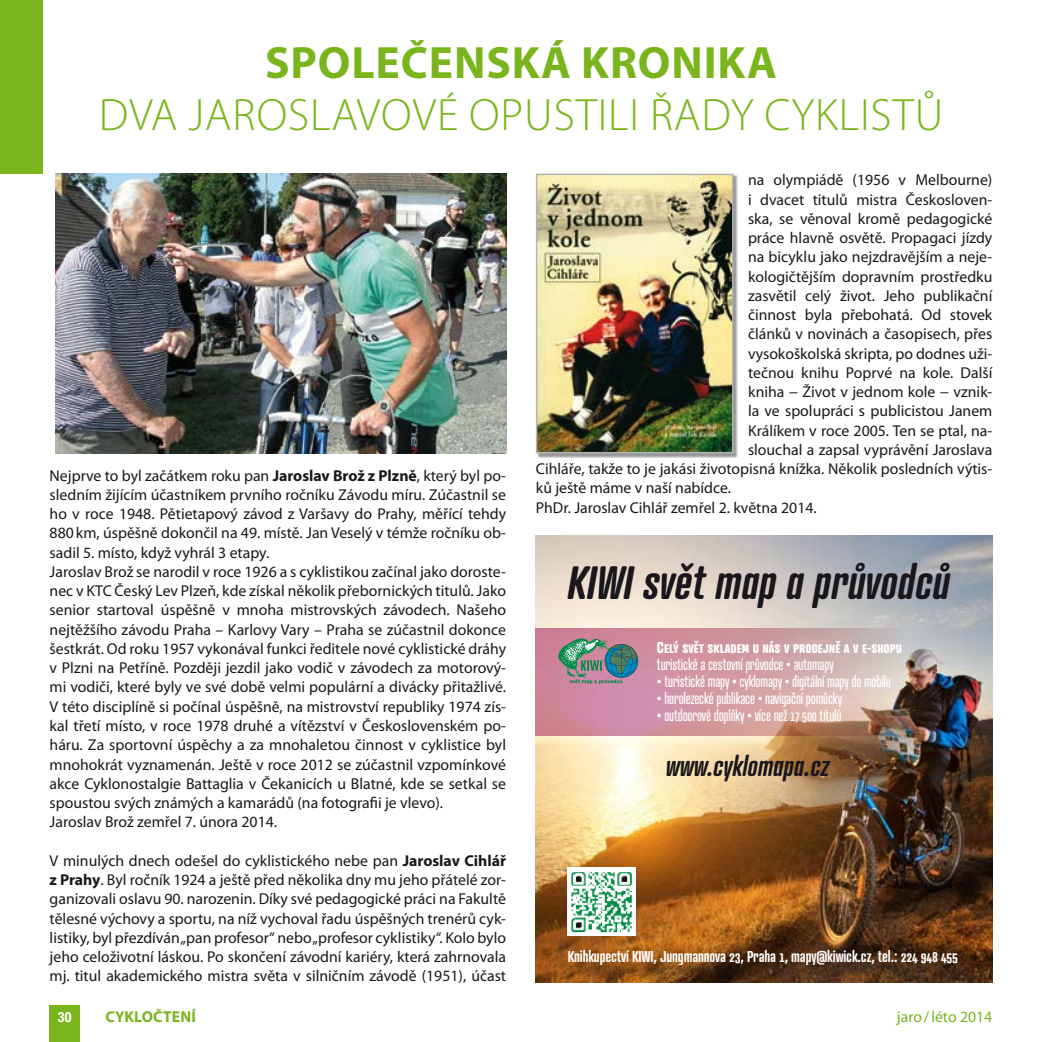
<style>
.page{position:relative;width:1042px;height:1042px;background:#fff}
.page>*{position:absolute;margin:0;border:0;box-sizing:border-box;transform-origin:0 0}
.t1{font:300 45.5px "Myriad Pro";letter-spacing:.02em;color:#7ab51d}
.t2{font:700 45.5px "Myriad Pro";letter-spacing:.02em;color:#7ab51d}
.t3{font:italic 600 45.32px "Atrament Std";color:#1a171c}
.t4{font:italic 600 26.6px "Atrament Std";color:#1a171c}
.t5{font:15.75px/19.2px "Myriad Pro";color:#1a171c}
.t6{font:15.75px "Myriad Pro";color:#7ab51d}
.t7{font:700 15.75px "Myriad Pro";letter-spacing:.01em;color:#7ab51d}
.t8{font:15.22px "Atrament Std";letter-spacing:-.01em;color:#fff}
.t9{font:600 15.22px "Atrament Std";letter-spacing:-.01em;color:#fff}
.t10{font:700 15.22px "Atrament Std";color:#fff}
.t11{font:700 condensed 14px "Helvetica Neue LT Pro";color:#fff}
.s1{font-weight:700}
</style>
<div class="page">
<div style="left:0;top:0;width:42px;height:174px;background:#7ab51d"></div>
<img style="left:55px;top:174px;width:451px;height:279px">
<div style="left:536px;top:174px;width:202px;height:284px;background:#1a171c;opacity:.45"></div>
<img style="left:538px;top:176px;width:193px;height:275px">
<div style="left:536px;top:174px;width:197px;height:279px;border:1px solid #b1b3b4"></div>
<img style="left:536px;top:536px;width:456px;height:446px">
<svg style="left:536px;top:628px;width:367px;height:107px;background:#cd9aa1"></svg>
<svg style="left:558px;top:638px;width:80px;height:46px;background:#7b8a89"></svg>
<img style="left:567px;top:867px;width:69px;height:68px">
<div style="left:571px;top:952px;width:407px;height:30px;background:#1a171c;opacity:.75"></div>
<div style="left:50px;top:1005px;width:30px;height:37px;background:#7ab51d"></div>
<h1 class="t2" style="left:265px;top:37px;width:513px">SPOLEČENSKÁ KRONIKA</h1>
<h1 class="t1" style="left:99px;top:88px;width:846px">DVA JAROSLAVOVÉ OPUSTILI ŘADY CYKLISTŮ</h1>
<p class="t5" style="left:50px;top:466px;width:458px">Nejprve to byl začátkem roku pan <span class="s1">Jaroslav Brož z Plzně</span>, který byl po&shy;sledním žijícím účastníkem prvního ročníku Závodu míru. Zúčastnil se ho v roce 1948. Pětietapový závod z Varšavy do Prahy, měřící tehdy 880km, úspěšně dokončil na 49. místě. Jan Veselý v témže ročníku ob&shy;sadil 5. místo, když vyhrál 3 etapy.<br>Jaroslav Brož se narodil v roce 1926 a s cyklistikou začínal jako doroste&shy;nec v KTC Český Lev Plzeň, kde získal několik přebornických titulů. Jako senior startoval úspěšně v mnoha mistrovských závodech. Našeho nejtěžšího závodu Praha – Karlovy Vary – Praha se zúčastnil dokonce šestkrát. Od roku 1957 vykonával funkci ředitele nové cyklistické dráhy v Plzni na Petříně. Později jezdil jako vodič v závodech za motorový&shy;mi vodiči, které byly ve své době velmi populární a divácky přitažlivé.<br>V této disciplíně si počínal úspěšně, na mistrovství republiky 1974 zís&shy;kal třetí místo, v roce 1978 druhé a vítězství v Československém po&shy;háru. Za sportovní úspěchy a za mnohaletou činnost v cyklistice byl mnohokrát vyznamenán. Ještě v roce 2012 se zúčastnil vzpomínkové akce Cyklonostalgie Battaglia v Čekanicích u Blatné, kde se setkal se spoustou svých známých a kamarádů (na fotografii je vlevo).<br>Jaroslav Brož zemřel 7. února 2014.</p>
<p class="t5" style="left:50px;top:851px;width:458px;text-align:justify">V minulých dnech odešel do cyklistického nebe pan <span class="s1">Jaroslav Cihlář z Prahy</span>. Byl ročník 1924 a ještě před několika dny mu jeho přátelé zor&shy;ganizovali oslavu 90. narozenin. Díky své pedagogické práci na Fakultě tělesné výchovy a sportu, na níž vychoval řadu úspěšných trenérů cyk&shy;listiky, byl přezdíván „pan profesor“ nebo „profesor cyklistiky“. Kolo bylo jeho celoživotní láskou. Po skončení závodní kariéry, která zahrnovala mj. titul akademického mistra světa v silničním závodě (1951), účast</p>
<p class="t5" style="left:748px;top:171px;width:246px">na olympiádě (1956 v Melbourne)</p>
<p class="t5" style="left:748px;top:190px;width:246px">i dvacet titulů mistra Českosloven-</p>
<p class="t5" style="left:748px;top:209px;width:246px">ska, se věnoval kromě pedagogické</p>
<p class="t5" style="left:748px;top:228px;width:246px">práce hlavně osvětě. Propagaci jízdy</p>
<p class="t5" style="left:748px;top:248px;width:246px">na bicyklu jako nejzdravějším a neje-</p>
<p class="t5" style="left:748px;top:267px;width:246px">kologičtějším dopravním prostředku</p>
<p class="t5" style="left:748px;top:286px;width:246px">zasvětil celý život. Jeho publikační</p>
<p class="t5" style="left:748px;top:305px;width:246px">činnost byla přebohatá. Od stovek</p>
<p class="t5" style="left:748px;top:325px;width:246px">článků v novinách a časopisech, přes</p>
<p class="t5" style="left:748px;top:344px;width:246px">vysokoškolská skripta, po dodnes uži-</p>
<p class="t5" style="left:748px;top:363px;width:246px">tečnou knihu Poprvé na kole. Další</p>
<p class="t5" style="left:748px;top:382px;width:246px">kniha − Život v jednom kole − vznik-</p>
<p class="t5" style="left:748px;top:402px;width:246px">la ve spolupráci s publicistou Janem</p>
<p class="t5" style="left:748px;top:421px;width:246px">Králíkem v roce 2005. Ten se ptal, na-</p>
<p class="t5" style="left:748px;top:440px;width:246px">slouchal a zapsal vyprávění Jaroslava</p>
<p class="t5" style="left:536px;top:459px;width:458px">Cihláře, takže to je jakási životopisná knížka. Několik posledních výtis-</p>
<p class="t5" style="left:536px;top:479px;width:197px">ků ještě máme v naší nabídce.</p>
<p class="t5" style="left:536px;top:498px;width:282px">PhDr. Jaroslav Cihlář zemřel 2. května 2014.</p>
<h2 class="t3" style="left:567px;top:553px;width:384px">KIWI svět map a průvodců</h2>
<p class="t10" style="left:657px;top:637px;width:247px">Celý svět skladem u nás v prodejně a v e-shopu</p>
<p class="t8" style="left:657px;top:654px;width:178px">turistické a cestovní průvodce • automapy</p>
<p class="t8" style="left:657px;top:672px;width:235px">• turistické mapy • cyklomapy • digitální mapy do mobilu</p>
<p class="t8" style="left:657px;top:689px;width:187px">• horolezecké publikace • navigační pomůcky</p>
<p class="t8" style="left:657px;top:706px;width:186px">• outdoorové doplňky • více než 17 500 titulů</p>
<h3 class="t4" style="left:666px;top:748px;width:165px">www.cyklomapa.cz</h3>
<p class="t9" style="left:568px;top:946px;width:392px">Knihkupectví KIWI, Jungmannova 23, Praha 1, mapy@kiwick.cz, tel.: 224 948 455</p>
<p class="t11" style="left:58px;top:1009px;width:15px">30</p>
<p class="t7" style="left:105px;top:1008px;width:92px">CYKLOČTENÍ</p>
<p class="t6" style="left:897px;top:1008px;width:97px">jaro/léto 2014</p>
</div>
